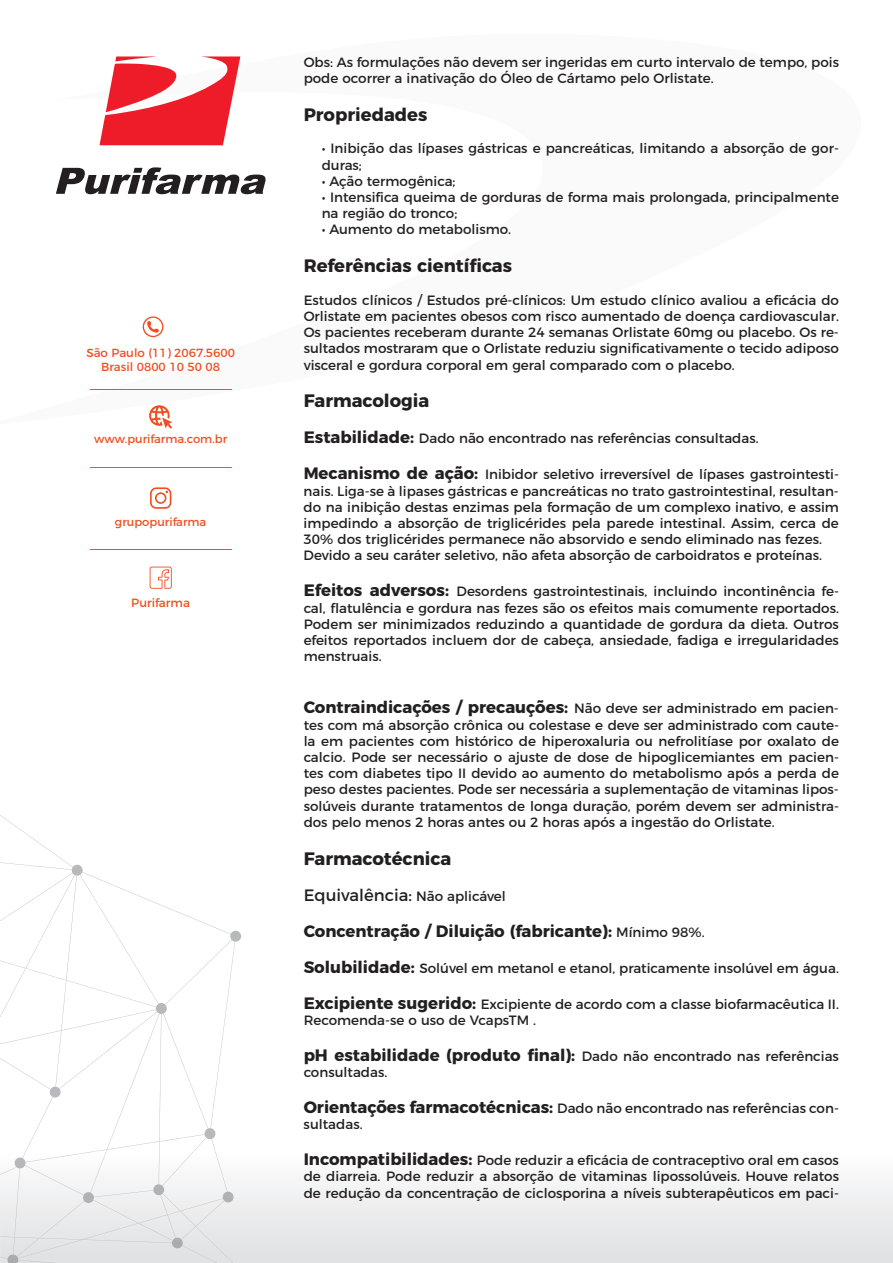
<style>
.page{position:relative;width:893px;height:1263px;background:#fff}
.page>*{position:absolute;margin:0;border:0;box-sizing:border-box;transform-origin:0 0}
.t1{font:700 18px "Montserrat";color:#231f20}
.t2{font:700 16.5px/36px "Montserrat";color:#231f20}
.t3{font:13.5px/16.2px "Montserrat";color:#231f20}
.t4{font:12px "Montserrat";color:#ef4f23}
.t5{font:11.85px/14.4px "Montserrat";color:#ef4f23;text-align:center}
.t6{font:11.55px "Montserrat";color:#ef4f23}
.s1{font-weight:700;font-size:16.5px}
.s2{font-weight:400}
.s3{font-weight:400;font-size:13.5px}
</style>
<div class="page">
<img style="left:18px;top:1198px;width:144px;height:60px">
<div style="left:93px;top:1200px;width:69px;height:41px;background:#e9eaeb"></div>
<div style="left:25px;top:1168px;width:59px;height:27px;background:#f4f5f5"></div>
<img style="left:90px;top:1168px;width:16px;height:24px">
<img style="left:215px;top:1168px;width:13px;height:24px">
<img style="left:162px;top:1168px;width:32px;height:18px">
<img style="left:160px;top:1195px;width:2px;height:43px">
<img style="left:162px;top:1193px;width:71px;height:70px">
<img style="left:159px;top:1168px;width:1px;height:16px">
<img style="left:13px;top:1175px;width:7px;height:79px">
<img style="left:0;top:1168px;width:26px;height:7px">
<svg style="left:83px;top:1192px;width:11px;height:11px"></svg>
<svg style="left:223px;top:1191px;width:11px;height:11px"></svg>
<svg style="left:0;top:1254px;width:18px;height:9px"></svg>
<svg style="left:0;top:815px;width:241px;height:353px"></svg>
<svg style="left:153px;top:1184px;width:11px;height:11px"></svg>
<svg style="left:172px;top:1237px;width:11px;height:11px"></svg>
<svg style="left:150px;top:487px;width:21px;height:22px"></svg>
<svg style="left:150px;top:567px;width:22px;height:22px"></svg>
<hr style="left:90px;top:389px;width:141px;height:1px;background:#ef4f23">
<hr style="left:90px;top:467px;width:141px;height:1px;background:#ef4f23">
<hr style="left:90px;top:549px;width:141px;height:1px;background:#ef4f23">
<svg style="left:100px;top:56px;width:140px;height:89px"></svg>
<svg style="left:56px;top:167px;width:210px;height:27px"></svg>
<svg style="left:143px;top:316px;width:20px;height:21px"></svg>
<svg style="left:149px;top:405px;width:23px;height:24px"></svg>
<p class="t5" style="left:86px;top:344px;width:150px">São Paulo (11) 2067.5600<br>Brasil 0800 10 50 08</p>
<p class="t6" style="left:94px;top:430px;width:135px">www.purifarma.com.br</p>
<p class="t6" style="left:115px;top:513px;width:93px">grupopurifarma</p>
<p class="t4" style="left:131px;top:593px;width:60px">Purifarma</p>
<p class="t3" style="left:304px;top:53px;width:537px">Obs: As formulações não devem ser ingeridas em curto intervalo de tempo, pois pode ocorrer a inativação do Óleo de Cártamo pelo Orlistate.</p>
<h1 class="t1" style="left:304px;top:100px;width:125px">Propriedades</h1>
<p class="t3" style="left:322px;top:139px;width:519px">• Inibição das lípases gástricas e pancreáticas, limitando a absorção de gor&shy;duras;</p>
<p class="t3" style="left:322px;top:172px;width:135px">• Ação termogênica;</p>
<p class="t3" style="left:322px;top:188px;width:519px">• Intensifica queima de gorduras de forma mais prolongada, principalmente na região do tronco;</p>
<p class="t3" style="left:322px;top:220px;width:191px">• Aumento do metabolismo.</p>
<h1 class="t1" style="left:304px;top:251px;width:210px">Referências científicas</h1>
<p class="t3" style="left:304px;top:291px;width:537px;text-align:justify">Estudos clínicos / Estudos pré-clínicos: Um estudo clínico avaliou a eficácia do Orlistate em pacientes obesos com risco aumentado de doença cardiovascular.<br>Os pacientes receberam durante 24 semanas Orlistate 60mg ou placebo. Os re&shy;sultados mostraram que o Orlistate reduziu significativamente o tecido adiposo visceral e gordura corporal em geral comparado com o placebo.</p>
<h1 class="t1" style="left:304px;top:386px;width:127px">Farmacologia</h1>
<p class="t3" style="left:304px;top:429px;width:456px"><span class="s1">Estabilidade:</span> Dado não encontrado nas referências consultadas.</p>
<p class="t3" style="left:304px;top:465px;width:537px"><span class="s1">Mecanismo de ação:</span> Inibidor seletivo irreversível de lípases gastrointesti&shy;nais. Liga-se à lipases gástricas e pancreáticas no trato gastrointestinal, resultan&shy;do na inibição destas enzimas pela formação de um complexo inativo, e assim impedindo a absorção de triglicérides pela parede intestinal. Assim, cerca de 30% dos triglicérides permanece não absorvido e sendo eliminado nas fezes.<br>Devido a seu caráter seletivo, não afeta absorção de carboidratos e proteínas.</p>
<p class="t3" style="left:304px;top:582px;width:537px;text-align:justify"><span class="s1">Efeitos adversos:</span> Desordens gastrointestinais, incluindo incontinência fe&shy;cal, flatulência e gordura nas fezes são os efeitos mais comumente reportados.<br>Podem ser minimizados reduzindo a quantidade de gordura da dieta. Outros efeitos reportados incluem dor de cabeça, ansiedade, fadiga e irregularidades menstruais.</p>
<p class="t3" style="left:304px;top:699px;width:537px;text-align:justify"><span class="s1">Contraindicações / precauções:</span> Não deve ser administrado em pacien&shy;tes com má absorção crônica ou colestase e deve ser administrado com caute&shy;la em pacientes com histórico de hiperoxaluria ou nefrolitíase por oxalato de calcio. Pode ser necessário o ajuste de dose de hipoglicemiantes em pacien&shy;tes com diabetes tipo II devido ao aumento do metabolismo após a perda de peso destes pacientes. Pode ser necessária a suplementação de vitaminas lipos&shy;solúveis durante tratamentos de longa duração, porém devem ser administra&shy;dos pelo menos 2 horas antes ou 2 horas após a ingestão do Orlistate.</p>
<h1 class="t1" style="left:304px;top:843px;width:149px">Farmacotécnica</h1>
<p class="t2" style="left:304px;top:875px;width:403px"><span class="s2">Equivalência:</span> <span class="s3">Não aplicável<br></span>Concentração / Diluição (fabricante): <span class="s3">Mínimo 98%.</span></p>
<p class="t3" style="left:304px;top:958px;width:537px"><span class="s1">Solubilidade:</span> Solúvel em metanol e etanol, praticamente insolúvel em água.</p>
<p class="t3" style="left:304px;top:994px;width:537px"><span class="s1">Excipiente sugerido:</span> Excipiente de acordo com a classe biofarmacêutica II.<br>Recomenda-se o uso de VcapsTM .</p>
<p class="t3" style="left:304px;top:1047px;width:537px"><span class="s1">pH estabilidade (produto final):</span> Dado não encontrado nas referências consultadas.</p>
<p class="t3" style="left:304px;top:1099px;width:537px"><span class="s1">Orientações farmacotécnicas:</span> Dado não encontrado nas referências con&shy;sultadas.</p>
<p class="t3" style="left:304px;top:1151px;width:537px;text-align:justify"><span class="s1">Incompatibilidades:</span> Pode reduzir a eficácia de contraceptivo oral em casos de diarreia. Pode reduzir a absorção de vitaminas lipossolúveis. Houve relatos de redução da concentração de ciclosporina a níveis subterapêuticos em paci-</p>
</div>
